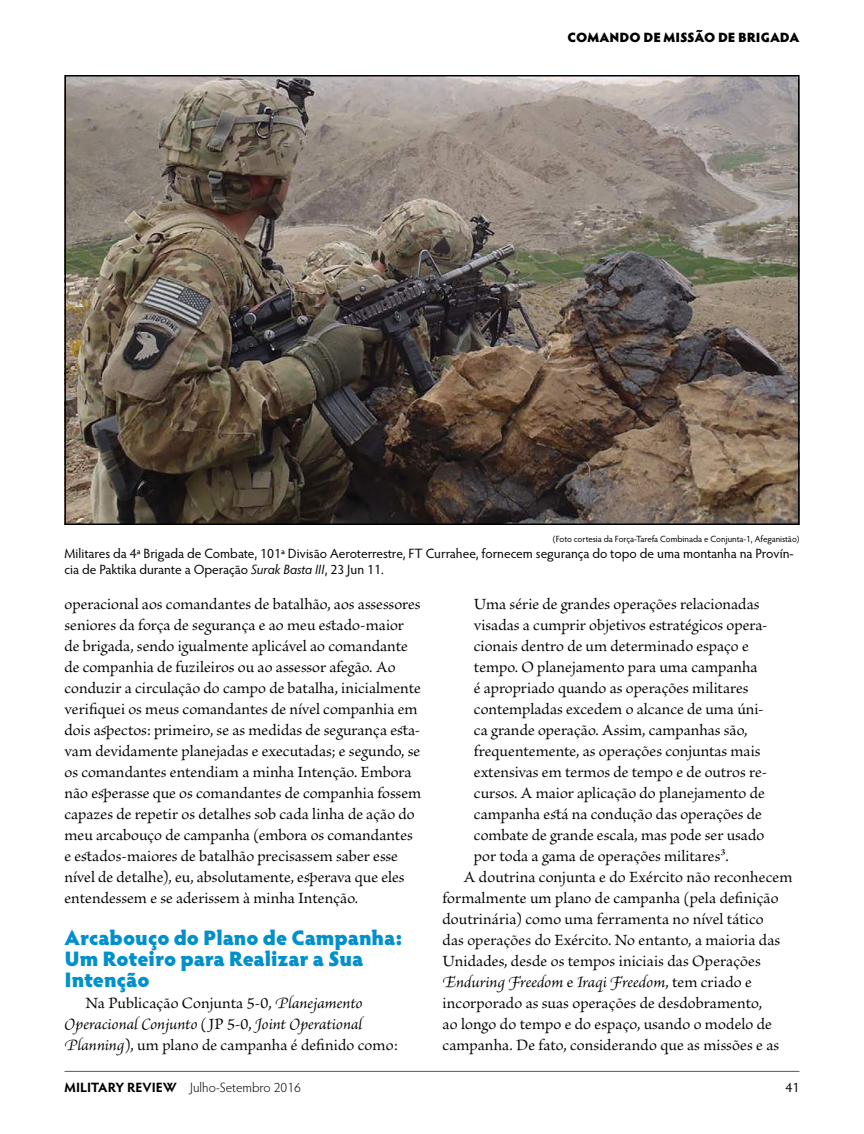
<style>
.page{position:relative;width:864px;height:1134px;background:#fff}
.page>*{position:absolute;margin:0;border:0;box-sizing:border-box;transform-origin:0 0}
.t1{font:900 21px/21px "Hypatia Sans Pro";letter-spacing:-.005em;color:#0090cc}
.t2{font:16.5px/21px "Brioso Pro";letter-spacing:.005em;color:#000}
.t3{font:italic 16.5px "Brioso Pro";letter-spacing:-.005em;color:#000}
.t4{font:13.5px/16.5px "Hypatia Sans Pro";color:#000}
.t5{font:300 13.5px "Hypatia Sans Pro";color:#000}
.t6{font:900 13.5px "Hypatia Sans Pro";letter-spacing:-.01em;color:#000}
.t7{font:9px "Hypatia Sans Pro";letter-spacing:-.005em;color:#000}
.s1{font-style:italic}
.s2{font-style:normal}
.s3{font-weight:700}
</style>
<div class="page">
<hr style="left:65px;top:1071px;width:734px;height:1px;background:#58595b">
<img style="left:67px;top:78px;width:730px;height:444px">
<div style="left:64px;top:75px;width:736px;height:450px;border:2px solid #000"></div>
<p class="t6" style="left:568px;top:27px;width:233px">COMANDO DE MISSÃO DE BRIGADA</p>
<p class="t7" style="left:553px;top:532px;width:248px">(Foto cortesia da Força-Tarefa Combinada e Conjunta-1, Afeganistão)</p>
<p class="t4" style="left:64px;top:545px;width:731px">Militares da 4a Brigada de Combate, 101a Divisão Aeroterrestre, FT Currahee, fornecem segurança do topo de uma montanha na Provín&shy;cia de Paktika durante a Operação <span class="s1">Surak Basta III</span>, 23 Jun 11.</p>
<p class="t2" style="left:64px;top:594px;width:358px">operacional aos comandantes de batalhão, aos assessores seniores da força de segurança e ao meu estado-maior de brigada, sendo igualmente aplicável ao comandante de companhia de fuzileiros ou ao assessor afegão. Ao conduzir a circulação do campo de batalha, inicialmente verifiquei os meus comandantes de nível companhia em dois aspectos: primeiro, se as medidas de segurança esta&shy;vam devidamente planejadas e executadas; e segundo, se os comandantes entendiam a minha Intenção. Embora não esperasse que os comandantes de companhia fossem capazes de repetir os detalhes sob cada linha de ação do meu arcabouço de campanha (embora os comandantes e estados-maiores de batalhão precisassem saber esse nível de detalhe), eu, absolutamente, esperava que eles entendessem e se aderissem à minha Intenção.</p>
<p class="t1" style="left:64px;top:926px;width:339px">Arcabouço do Plano de Campanha:<br>Um Roteiro para Realizar a Sua<br>Intenção</p>
<p class="t2" style="left:64px;top:993px;width:335px;text-indent:21px">Na Publicação Conjunta 5-0, <span class="s1">Planejamento<br>Operacional Conjunto</span> (JP 5-0, <span class="s1">Joint Operational<br>Planning</span>), um plano de campanha é definido como:</p>
<p class="t2" style="left:474px;top:594px;width:287px">Uma série de grandes operações relacionadas</p>
<p class="t2" style="left:474px;top:615px;width:295px">visadas a cumprir objetivos estratégicos opera-</p>
<p class="t2" style="left:474px;top:636px;width:276px">cionais dentro de um determinado espaço e</p>
<p class="t2" style="left:474px;top:657px;width:283px">tempo. O planejamento para uma campanha</p>
<p class="t2" style="left:474px;top:678px;width:276px">é apropriado quando as operações militares</p>
<p class="t2" style="left:474px;top:699px;width:291px">contempladas excedem o alcance de uma úni-</p>
<p class="t2" style="left:474px;top:720px;width:275px">ca grande operação. Assim, campanhas são,</p>
<p class="t2" style="left:474px;top:741px;width:288px">frequentemente, as operações conjuntas mais</p>
<p class="t2" style="left:474px;top:762px;width:295px">extensivas em termos de tempo e de outros re-</p>
<p class="t2" style="left:474px;top:783px;width:292px">cursos. A maior aplicação do planejamento de</p>
<p class="t2" style="left:474px;top:804px;width:289px">campanha está na condução das operações de</p>
<p class="t2" style="left:474px;top:825px;width:292px">combate de grande escala, mas pode ser usado</p>
<p class="t2" style="left:474px;top:846px;width:256px">por toda a gama de operações militares3.</p>
<p class="t2" style="left:463px;top:867px;width:331px">A doutrina conjunta e do Exército não reconhecem</p>
<p class="t2" style="left:442px;top:888px;width:338px">formalmente um plano de campanha (pela definição</p>
<p class="t2" style="left:442px;top:909px;width:323px">doutrinária) como uma ferramenta no nível tático</p>
<p class="t2" style="left:442px;top:930px;width:339px">das operações do Exército. No entanto, a maioria das</p>
<p class="t2" style="left:442px;top:951px;width:320px">Unidades, desde os tempos iniciais das Operações</p>
<p class="t3" style="left:442px;top:972px;width:311px">Enduring Freedom <span class="s2">e</span> Iraqi Freedom<span class="s2">, tem criado e</span></p>
<p class="t2" style="left:442px;top:993px;width:321px">incorporado as suas operações de desdobramento,</p>
<p class="t2" style="left:442px;top:1014px;width:331px">ao longo do tempo e do espaço, usando o modelo de</p>
<p class="t2" style="left:442px;top:1035px;width:338px">campanha. De fato, considerando que as missões e as</p>
<p class="t5" style="left:64px;top:1079px;width:238px"><span class="s3">MILITARY REVIEW</span> Julho-Setembro 2016</p>
<p class="t4" style="left:786px;top:1079px;width:15px">41</p>
</div>
